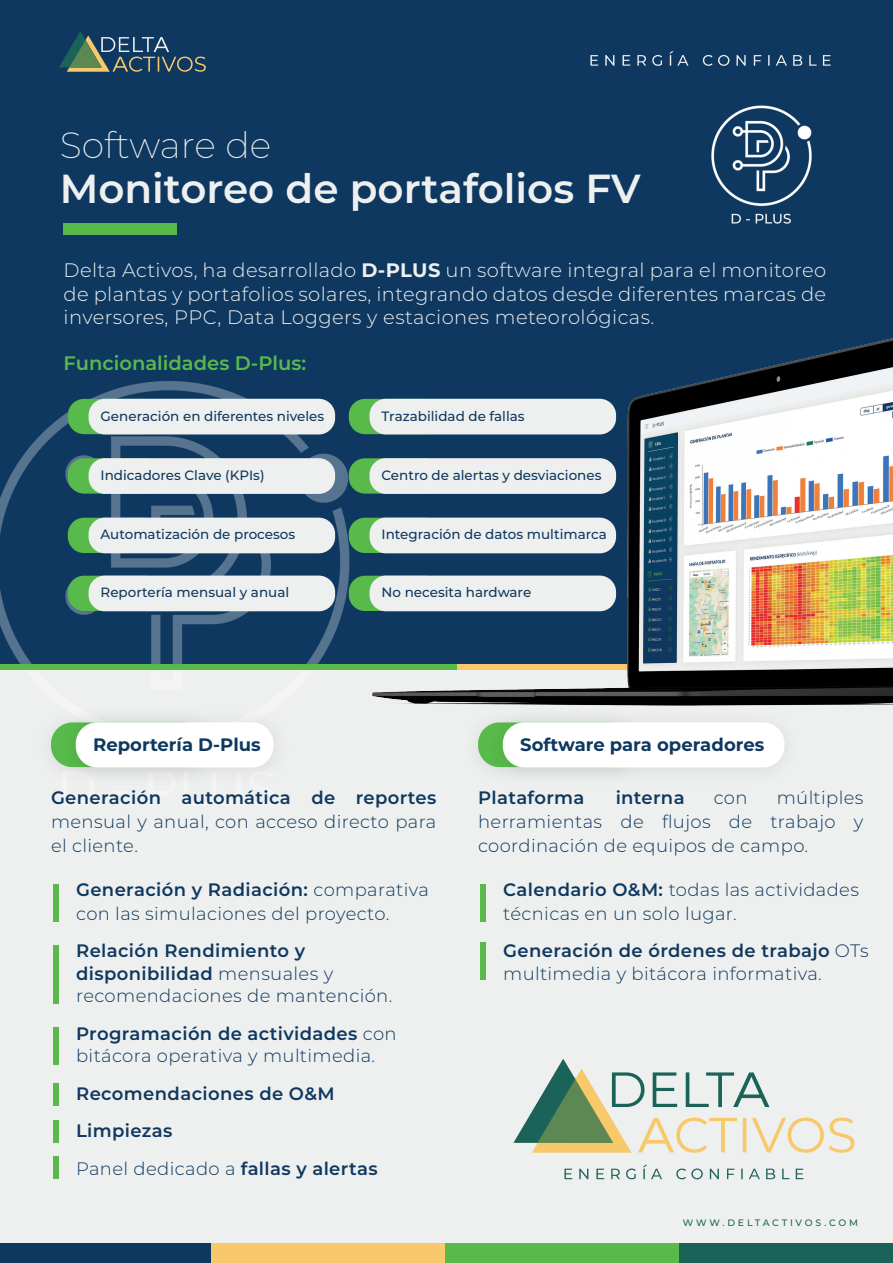
<style>
.page{position:relative;width:893px;height:1263px;background:#eef0ef}
.page>*{position:absolute;margin:0;border:0;box-sizing:border-box;transform-origin:0 0}
.t1{font:600 40.5px "Montserrat";color:#eef0ef}
.t2{font:200 36.45px "Montserrat";color:#eef0ef}
.t3{font:300 19.5px/23.4px "Montserrat";letter-spacing:.02em;color:#eef0ef;text-align:justify}
.t4{font:600 19.5px "Montserrat";color:#58ba4b}
.t5{font:300 18px/24px "Montserrat";letter-spacing:.02em;color:#0f3860}
.t6{font:600 18px/37.5px "Montserrat";letter-spacing:.02em;color:#0f3860}
.t7{font:700 18px "Montserrat";color:#0f3860}
.t8{font:500 13.5px "Montserrat";color:#0f3860}
.t9{font:500 9.3px "Montserrat";letter-spacing:.295em;color:#1b6359}
.s1{font-weight:700}
.s2{font-weight:600}
.s3{font-weight:300}
</style>
<div class="page">
<div style="left:0;top:0;width:893px;height:669px;background:#0f3860"></div>
<img style="left:0;top:381px;width:224px;height:289px">
<img style="left:51px;top:718px;width:173px;height:57px">
<div style="left:76px;top:722px;width:197px;height:45px;background:#fff;border-radius:21px"></div>
<div style="left:68px;top:399px;width:92px;height:35px;background:#58ba4b;border-radius:16px"></div>
<div style="left:89px;top:399px;width:246px;height:35px;background:#eef0ef;border-radius:16px"></div>
<div style="left:68px;top:458px;width:92px;height:36px;background:#58ba4b;border-radius:16px"></div>
<div style="left:89px;top:458px;width:246px;height:36px;background:#eef0ef;border-radius:16px"></div>
<div style="left:68px;top:518px;width:92px;height:35px;background:#58ba4b;border-radius:16px"></div>
<div style="left:89px;top:518px;width:246px;height:35px;background:#eef0ef;border-radius:16px"></div>
<div style="left:68px;top:576px;width:92px;height:35px;background:#58ba4b;border-radius:16px"></div>
<div style="left:89px;top:576px;width:246px;height:35px;background:#eef0ef;border-radius:16px"></div>
<svg style="left:59px;top:31px;width:147px;height:41px"></svg>
<svg style="left:702px;top:55px;width:27px;height:11px"></svg>
<svg style="left:590px;top:55px;width:8px;height:11px"></svg>
<svg style="left:605px;top:55px;width:9px;height:11px"></svg>
<svg style="left:623px;top:55px;width:7px;height:11px"></svg>
<svg style="left:637px;top:55px;width:25px;height:11px"></svg>
<svg style="left:669px;top:51px;width:19px;height:15px"></svg>
<svg style="left:736px;top:55px;width:10px;height:11px"></svg>
<svg style="left:754px;top:55px;width:7px;height:11px"></svg>
<svg style="left:768px;top:55px;width:2px;height:11px"></svg>
<svg style="left:776px;top:55px;width:11px;height:11px"></svg>
<svg style="left:793px;top:55px;width:10px;height:11px"></svg>
<svg style="left:809px;top:55px;width:8px;height:11px"></svg>
<svg style="left:823px;top:55px;width:8px;height:11px"></svg>
<div style="left:63px;top:224px;width:114px;height:11px;background:#58ba4b"></div>
<div style="left:0;top:664px;width:458px;height:5px;background:#58ba4b"></div>
<div style="left:0;top:1243px;width:211px;height:20px;background:#0f3860"></div>
<div style="left:211px;top:1243px;width:234px;height:20px;background:#f7c96a"></div>
<div style="left:445px;top:1243px;width:234px;height:20px;background:#58ba4b"></div>
<div style="left:679px;top:1243px;width:214px;height:20px;background:#1b6359"></div>
<div style="left:53px;top:945px;width:6px;height:58px;background:#58ba4b"></div>
<div style="left:53px;top:1027px;width:6px;height:37px;background:#58ba4b"></div>
<div style="left:53px;top:884px;width:6px;height:37px;background:#58ba4b"></div>
<div style="left:53px;top:1083px;width:6px;height:23px;background:#58ba4b"></div>
<div style="left:53px;top:1120px;width:6px;height:22px;background:#58ba4b"></div>
<div style="left:53px;top:1156px;width:6px;height:23px;background:#58ba4b"></div>
<div style="left:480px;top:884px;width:6px;height:37px;background:#58ba4b"></div>
<div style="left:480px;top:943px;width:6px;height:37px;background:#58ba4b"></div>
<img style="left:711px;top:105px;width:101px;height:102px">
<svg style="left:513px;top:1059px;width:342px;height:94px"></svg>
<svg style="left:676px;top:1168px;width:27px;height:11px"></svg>
<svg style="left:564px;top:1169px;width:8px;height:10px"></svg>
<svg style="left:579px;top:1169px;width:9px;height:10px"></svg>
<svg style="left:596px;top:1169px;width:8px;height:10px"></svg>
<svg style="left:611px;top:1168px;width:25px;height:12px"></svg>
<svg style="left:643px;top:1165px;width:19px;height:14px"></svg>
<svg style="left:710px;top:1169px;width:9px;height:10px"></svg>
<svg style="left:727px;top:1169px;width:7px;height:10px"></svg>
<svg style="left:741px;top:1169px;width:2px;height:10px"></svg>
<svg style="left:749px;top:1169px;width:11px;height:10px"></svg>
<svg style="left:766px;top:1168px;width:9px;height:11px"></svg>
<svg style="left:782px;top:1169px;width:7px;height:10px"></svg>
<svg style="left:796px;top:1169px;width:7px;height:10px"></svg>
<img style="left:224px;top:213px;width:669px;height:562px">
<h2 class="t2" style="left:60px;top:121px;width:213px">Software de</h2>
<h1 class="t1" style="left:60px;top:159px;width:583px">Monitoreo de portafolios FV</h1>
<p class="t3" style="left:64px;top:258px;width:764px">Delta Activos, ha desarrollado <span class="s1">D-PLUS</span> un software integral para el monitoreo de plantas y portafolios solares, integrando datos desde diferentes marcas de inversores, PPC, Data Loggers y estaciones meteorológicas.</p>
<p class="t4" style="left:64px;top:350px;width:244px">Funcionalidades D-Plus:</p>
<p class="t8" style="left:101px;top:406px;width:225px">Generación en diferentes niveles</p>
<p class="t8" style="left:101px;top:466px;width:166px">Indicadores Clave (KPIs)</p>
<p class="t8" style="left:381px;top:406px;width:145px">Trazabilidad de fallas</p>
<p class="t8" style="left:381px;top:466px;width:222px">Centro de alertas y desviaciones</p>
<p class="t8" style="left:101px;top:525px;width:196px">Automatización de procesos</p>
<p class="t8" style="left:381px;top:525px;width:227px">Integración de datos multimarca</p>
<p class="t8" style="left:101px;top:583px;width:190px">Reportería mensual y anual</p>
<p class="t8" style="left:381px;top:583px;width:151px">No necesita hardware</p>
<p class="t7" style="left:93px;top:732px;width:169px">Reportería D-Plus</p>
<p class="t6" style="left:51px;top:778px;width:387px">Generación automática de reportes</p>
<p class="t5" style="left:51px;top:809px;width:387px">mensual y anual, con acceso directo para el cliente.</p>
<p class="t5" style="left:76px;top:877px;width:354px"><span class="s2">Generación y Radiación:</span> comparativa con las simulaciones del proyecto.</p>
<p class="t5" style="left:76px;top:939px;width:318px;line-height:22.5px"><span class="s2">Relación Rendimiento y disponibilidad</span> mensuales y recomendaciones de mantención.</p>
<p class="t5" style="left:76px;top:1022px;width:322px;line-height:22.5px"><span class="s2">Programación de actividades</span> con bitácora operativa y multimedia.</p>
<p class="t6" style="left:76px;top:1074px;width:303px">Recomendaciones de O&amp;M<br>Limpiezas<br><span class="s3">Panel dedicado a</span> fallas y alertas</p>
<p class="t7" style="left:520px;top:732px;width:245px">Software para operadores</p>
<p class="t6" style="left:478px;top:778px;width:108px">Plataforma</p>
<p class="t6" style="left:616px;top:778px;width:70px">interna</p>
<p class="t5" style="left:714px;top:785px;width:35px">con</p>
<p class="t5" style="left:478px;top:785px;width:387px;text-align:justify;text-indent:299px">múltiples herramientas de flujos de trabajo y coordinación de equipos de campo.</p>
<p class="t5" style="left:503px;top:877px;width:357px"><span class="s2">Calendario O&amp;M:</span> todas las actividades técnicas en un solo lugar.</p>
<p class="t5" style="left:503px;top:939px;width:367px;line-height:22.5px"><span class="s2">Generación de órdenes de trabajo</span> OTs multimedia y bitácora informativa.</p>
<p class="t9" style="left:683px;top:1216px;width:177px">WWW.DELTACTIVOS.COM</p>
</div>
